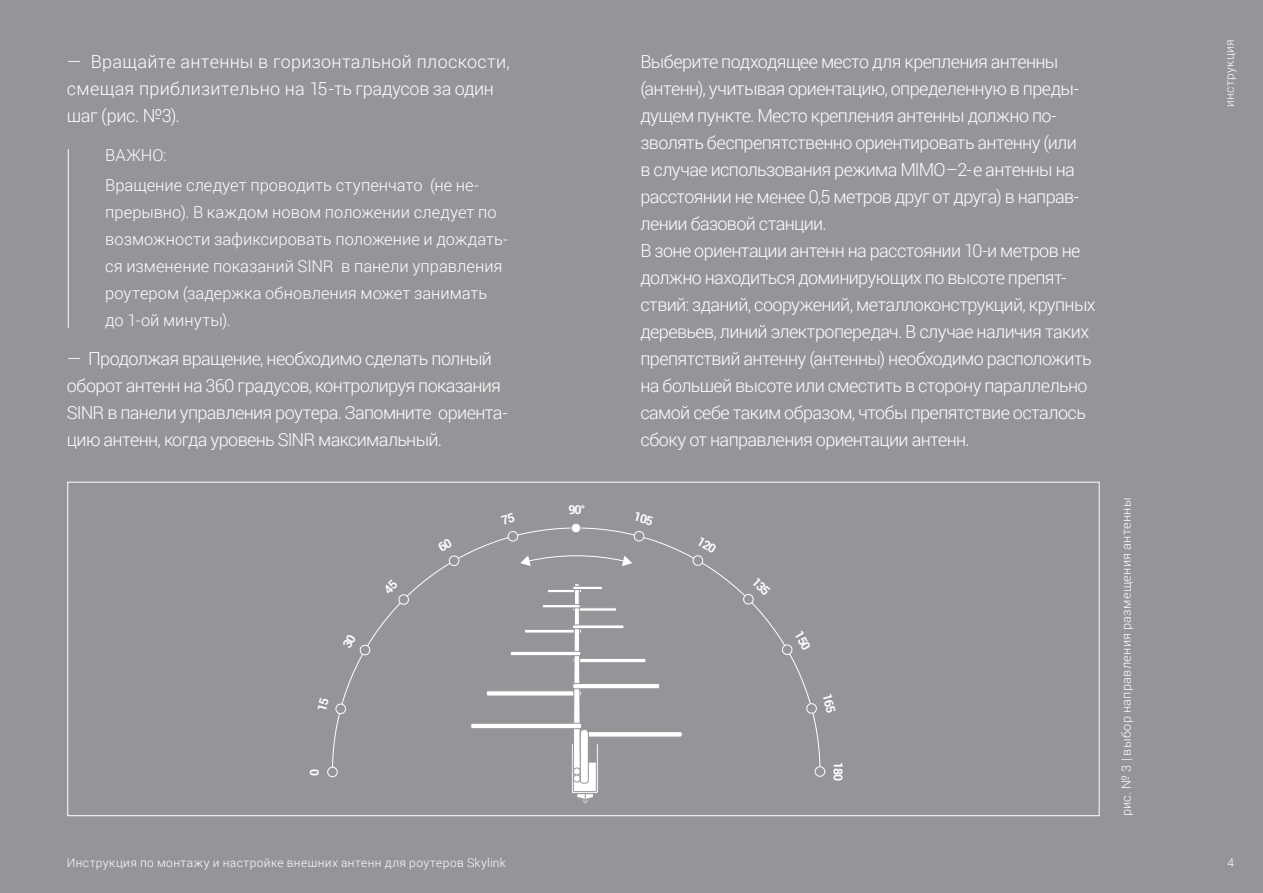
<style>
.page{position:relative;width:1263px;height:893px;background:#939598}
.page>*{position:absolute;margin:0;border:0;box-sizing:border-box;transform-origin:0 0}
.t1{font:300 18px/27px "Roboto";letter-spacing:-.035em;color:#fff}
.t2{font:300 18px/27px "Roboto";letter-spacing:.015em;color:#fff}
.t3{font:300 16.5px/27px "Roboto";color:#fff}
.t4{font:300 12.75px "Roboto";letter-spacing:.02em;color:#fff}
.t5{font:700 12.3px "Roboto";color:#fff}
.t6{font:300 12px "Roboto";letter-spacing:.035em;color:#fff}
</style>
<div class="page">
<svg style="left:571px;top:772px;width:27px;height:31px"></svg>
<svg style="left:332px;top:527px;width:488px;height:245px"></svg>
<svg style="left:520px;top:555px;width:112px;height:11px"></svg>
<div style="left:328px;top:767px;width:9px;height:10px;background:#939598;border-radius:50%"></div>
<div style="left:327px;top:767px;width:10px;height:10px;border:1px solid #fff;border-radius:50%"></div>
<div style="left:815px;top:767px;width:10px;height:9px;background:#939598;border-radius:50%"></div>
<div style="left:815px;top:766px;width:10px;height:11px;border:1px solid #fff;border-radius:50%"></div>
<svg style="left:634px;top:531px;width:10px;height:11px"></svg>
<div style="left:571px;top:523px;width:10px;height:10px;background:#fff;border-radius:50%"></div>
<div style="left:571px;top:523px;width:10px;height:10px;border:1px solid #939598;border-radius:50%"></div>
<svg style="left:335px;top:703px;width:11px;height:11px"></svg>
<hr style="left:68px;top:149px;width:1px;height:179px;background:#fff">
<svg style="left:806px;top:694px;width:14px;height:20px"></svg>
<svg style="left:782px;top:631px;width:29px;height:25px"></svg>
<svg style="left:743px;top:577px;width:28px;height:28px"></svg>
<svg style="left:692px;top:537px;width:25px;height:29px"></svg>
<svg style="left:501px;top:527px;width:18px;height:15px"></svg>
<svg style="left:437px;top:538px;width:23px;height:28px"></svg>
<svg style="left:383px;top:579px;width:27px;height:26px"></svg>
<svg style="left:342px;top:634px;width:28px;height:21px"></svg>
<p class="t2" style="left:67px;top:48px;width:444px">— Вращайте антенны в горизонтальной плоскости, смещая приблизительно на 15-ть градусов за один шаг (рис. №3).</p>
<p class="t3" style="left:105px;top:141px;width:375px;line-height:30px">ВАЖНО:<br>Вращение следует проводить ступенчато (не не-</p>
<p class="t3" style="left:105px;top:199px;width:404px">прерывно). В каждом новом положении следует по возможности зафиксировать положение и дождать&shy;ся изменение показаний SINR в панели управления роутером (задержка обновления может занимать до 1-ой минуты).</p>
<p class="t1" style="left:67px;top:345px;width:442px">— Продолжая вращение, необходимо сделать полный оборот антенн на 360 градусов, контролируя показания SINR в панели управления роутера. Запомните ориента&shy;цию антенн, когда уровень SINR максимальный.</p>
<p class="t1" style="left:640px;top:48px;width:457px">Выберите подходящее место для крепления антенны (антенн), учитывая ориентацию, определенную в преды&shy;дущем пункте. Место крепления антенны должно по&shy;зволять беспрепятственно ориентировать антенну (или<br>в случае использования режима MIMO–2-е антенны на расстоянии не менее 0,5 метров друг от друга) в направ&shy;лении базовой станции.<br>В зоне ориентации антенн на расстоянии 10-и метров не должно находиться доминирующих по высоте препят&shy;ствий: зданий, сооружений, металлоконструкций, крупных деревьев, линий электропередач. В случае наличия таких препятствий антенну (антенны) необходимо расположить на большей высоте или сместить в сторону параллельно самой себе таким образом, чтобы препятствие осталось сбоку от направления ориентации антенн.</p>
<p class="t5" style="left:568px;top:503px;width:18px">90°</p>
<p class="t4" style="left:1119px;top:816px;width:320px;rotate:-90deg">рис. № 3 | выбор направления размещения антенны</p>
<p class="t5" style="left:307px;top:776px;width:9px;rotate:-90deg">0</p>
<p class="t5" style="left:845px;top:762px;width:21px;rotate:90deg">180</p>
<p class="t6" style="left:1223px;top:107px;width:70px;rotate:-90deg">инструкция</p>
<p class="t6" style="left:67px;top:856px;width:440px">Инструкция по монтажу и настройке внешних антенн для роутеров Skylink</p>
<p class="t6" style="left:1227px;top:856px;width:8px">4</p>
</div>
